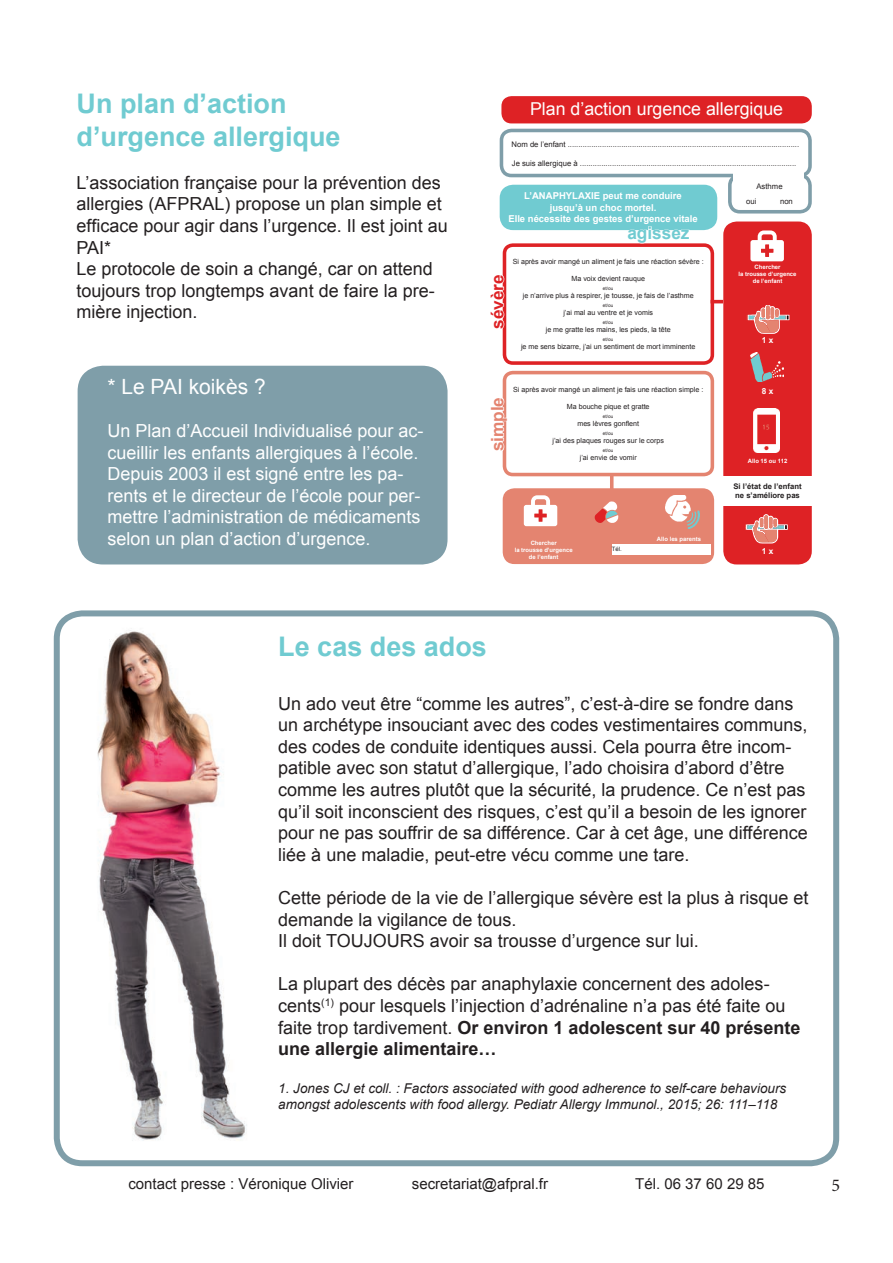
<style>
.page{position:relative;width:893px;height:1263px;background:#fff}
.page>*{position:absolute;margin:0;border:0;box-sizing:border-box;transform-origin:0 0}
.t1{font:700 27px/32.4px "Arial";color:#70cbd1}
.t2{font:21px "Arial";color:#fff}
.t3{font:18px/21.6px "Arial";color:#231f20}
.t4{font:18px/21.6px "Arial";color:#fff}
.t5{font:18px "Minion Pro";color:#231f20}
.t6{font:17.85px "Arial";color:#fff}
.t7{font:700 17.25px "Arial";color:#70cbd1}
.t8{font:700 17.25px "Arial";color:#e48470}
.t9{font:700 17.25px "Arial";color:#de2225}
.t10{font:15px "Arial";color:#231f20}
.t11{font:italic 13.5px/16.2px "Arial";color:#231f20}
.t12{font:700 9.45px/11.4px "Arial";color:#fff;text-align:center}
.t13{font:700 8.25px "Arial";color:#fff}
.t14{font:7.65px "Arial";color:#231f20}
.t15{font:700 7.65px/9.3px "Arial";color:#231f20}
.t16{font:7.05px "Arial";color:#231f20}
.t17{font:700 6px/7.1px "Arial";color:#fff;text-align:center}
.t18{font:6px "Arial";color:#231f20}
.t19{font:4.8px "Arial";color:#231f20}
.s1{font-weight:700}
</style>
<div class="page">
<div style="left:500px;top:185px;width:217px;height:45px;background:#70cbd1;border-radius:13px"></div>
<div style="left:723px;top:221px;width:89px;height:343px;background:#de2225;border-radius:13px"></div>
<div style="left:501px;top:96px;width:311px;height:27px;background:#de2225;border-radius:10px"></div>
<div style="left:728px;top:174px;width:84px;height:40px;border:4px solid #7f9ea9;border-radius:10px"></div>
<div style="left:500px;top:129px;width:312px;height:48px;border:4px solid #7f9ea9;border-radius:10px"></div>
<div style="left:503px;top:243px;width:211px;height:122px;border:4px solid #de2225;border-radius:8px"></div>
<svg style="left:750px;top:230px;width:34px;height:31px"></svg>
<svg style="left:747px;top:305px;width:42px;height:29px"></svg>
<img style="left:750px;top:353px;width:34px;height:29px">
<img style="left:753px;top:409px;width:26px;height:43px">
<svg style="left:745px;top:514px;width:43px;height:29px"></svg>
<div style="left:723px;top:476px;width:89px;height:30px;background:#fff"></div>
<div style="left:503px;top:371px;width:211px;height:105px;border:4px solid #e48470;border-radius:8px"></div>
<div style="left:503px;top:488px;width:211px;height:76px;background:#e48470;border-radius:12px"></div>
<svg style="left:524px;top:495px;width:33px;height:31px"></svg>
<img style="left:665px;top:495px;width:34px;height:33px">
<svg style="left:595px;top:501px;width:23px;height:22px"></svg>
<svg style="left:711px;top:300px;width:12px;height:3px"></svg>
<hr style="left:610px;top:475px;width:3px;height:26px;background:#e48470">
<div style="left:612px;top:544px;width:98px;height:10px;background:#fff"></div>
<svg style="left:502px;top:396px;width:6px;height:56px"></svg>
<svg style="left:502px;top:274px;width:3px;height:56px"></svg>
<svg style="left:626px;top:226px;width:64px;height:18px"></svg>
<div style="left:734px;top:169px;width:70px;height:12px;background:#fff"></div>
<div style="left:78px;top:366px;width:370px;height:198px;background:#7f9ea9;border-radius:26px"></div>
<img style="left:97px;top:630px;width:150px;height:511px">
<div style="left:54px;top:610px;width:785px;height:556px;border:6px solid #7f9ea9;border-radius:26px"></div>
<h1 class="t1" style="left:77px;top:88px;width:266px">Un plan d’action d’urgence allergique</h1>
<p class="t3" style="left:77px;top:172px;width:373px">L’association française pour la prévention des allergies (AFPRAL) propose un plan simple et efficace pour agir dans l’urgence. Il est joint au PAI*<br>Le protocole de soin a changé, car on attend toujours trop longtemps avant de faire la pre&shy;mière injection.</p>
<p class="t2" style="left:107px;top:373px;width:160px">* Le PAI koikès ?</p>
<p class="t4" style="left:107px;top:420px;width:318px">Un Plan d’Accueil Individualisé pour ac&shy;cueillir les enfants allergiques à l’école.<br>Depuis 2003 il est signé entre les pa&shy;rents et le directeur de l’école pour per&shy;mettre l’administration de médicaments selon un plan d’action d’urgence.</p>
<p class="t6" style="left:530px;top:97px;width:255px">Plan d’action urgence allergique</p>
<p class="t14" style="left:512px;top:139px;width:289px">Nom de l’enfant ............................................................................................................</p>
<p class="t14" style="left:512px;top:158px;width:286px">Je suis allergique à .....................................................................................................</p>
<p class="t12" style="left:508px;top:191px;width:191px">L’ANAPHYLAXIE peut me conduire jusqu’à un choc mortel.<br>Elle nécessite des gestes d’urgence vitale</p>
<p class="t7" style="left:627px;top:222px;width:64px">agissez</p>
<p class="t9" style="left:486px;top:329px;width:56px;rotate:-90deg">sévère</p>
<p class="t16" style="left:513px;top:257px;width:193px">Si après avoir mangé un aliment je fais une réaction sévère :</p>
<p class="t16" style="left:571px;top:274px;width:75px">Ma voix devient rauque</p>
<p class="t19" style="left:603px;top:285px;width:12px">et/ou</p>
<p class="t16" style="left:523px;top:291px;width:172px">je n’arrive plus à respirer, je tousse, je fais de l’asthme</p>
<p class="t19" style="left:603px;top:302px;width:12px">et/ou</p>
<p class="t16" style="left:563px;top:308px;width:91px">j’ai mal au ventre et je vomis</p>
<p class="t19" style="left:603px;top:319px;width:12px">et/ou</p>
<p class="t16" style="left:546px;top:325px;width:126px">je me gratte les mains, les pieds, la tête</p>
<p class="t19" style="left:603px;top:336px;width:12px">et/ou</p>
<p class="t16" style="left:521px;top:342px;width:176px">je me sens bizarre, j’ai un sentiment de mort imminente</p>
<p class="t16" style="left:513px;top:385px;width:192px">Si après avoir mangé un aliment je fais une réaction simple :</p>
<p class="t16" style="left:567px;top:402px;width:84px">Ma bouche pique et gratte</p>
<p class="t19" style="left:603px;top:413px;width:12px">et/ou</p>
<p class="t16" style="left:577px;top:419px;width:63px">mes lèvres gonflent</p>
<p class="t19" style="left:603px;top:430px;width:12px">et/ou</p>
<p class="t16" style="left:552px;top:436px;width:113px">j’ai des plaques rouges sur le corps</p>
<p class="t19" style="left:603px;top:447px;width:12px">et/ou</p>
<p class="t16" style="left:580px;top:453px;width:58px">j’ai envie de vomir</p>
<p class="t8" style="left:486px;top:451px;width:56px;rotate:-90deg">simple</p>
<p class="t17" style="left:515px;top:539px;width:60px">Chercher<br>la trousse d’urgence de l’enfant</p>
<p class="t18" style="left:612px;top:545px;width:11px">Tél.</p>
<p class="t17" style="left:657px;top:535px;width:46px">Allo les parents</p>
<p class="t14" style="left:756px;top:182px;width:28px">Asthme</p>
<p class="t14" style="left:746px;top:196px;width:12px">oui</p>
<p class="t14" style="left:780px;top:196px;width:14px">non</p>
<p class="t17" style="left:738px;top:264px;width:60px">Chercher<br>la trousse d’urgence de l’enfant</p>
<p class="t13" style="left:762px;top:335px;width:13px">1 x</p>
<p class="t13" style="left:762px;top:386px;width:13px">8 x</p>
<p class="t17" style="left:748px;top:457px;width:41px">Allo 15 ou 112</p>
<p class="t15" style="left:733px;top:482px;width:70px">Si l’état de l’enfant ne s’améliore pas</p>
<p class="t13" style="left:762px;top:545px;width:13px">1 x</p>
<h1 class="t1" style="left:278px;top:631px;width:210px">Le cas des ados</h1>
<p class="t3" style="left:278px;top:693px;width:531px">Un ado veut être “comme les autres”, c’est-à-dire se fondre dans un archétype insouciant avec des codes vestimentaires communs, des codes de conduite identiques aussi. Cela pourra être incom&shy;patible avec son statut d’allergique, l’ado choisira d’abord d’être comme les autres plutôt que la sécurité, la prudence. Ce n’est pas qu’il soit inconscient des risques, c’est qu’il a besoin de les ignorer pour ne pas souffrir de sa différence. Car à cet âge, une différence liée à une maladie, peut-etre vécu comme une tare.</p>
<p class="t3" style="left:278px;top:887px;width:532px">Cette période de la vie de l’allergique sévère est la plus à risque et demande la vigilance de tous.<br>Il doit TOUJOURS avoir sa trousse d’urgence sur lui.</p>
<p class="t3" style="left:278px;top:973px;width:524px">La plupart des décès par anaphylaxie concernent des adoles&shy;cents<sup>(1)</sup> pour lesquels l’injection d’adrénaline n’a pas été faite ou faite trop tardivement. <span class="s1">Or environ 1 adolescent sur 40 présente une allergie alimentaire…</span></p>
<p class="t11" style="left:278px;top:1080px;width:509px">1. Jones CJ et coll. : Factors associated with good adherence to self-care behaviours amongst adolescents with food allergy. Pediatr Allergy Immunol., 2015; 26: 111–118</p>
<p class="t10" style="left:128px;top:1174px;width:227px">contact presse : Véronique Olivier</p>
<p class="t10" style="left:412px;top:1174px;width:138px">secretariat@afpral.fr</p>
<p class="t10" style="left:635px;top:1174px;width:131px">Tél. 06 37 60 29 85</p>
<p class="t5" style="left:831px;top:1173px;width:10px">5</p>
</div>
